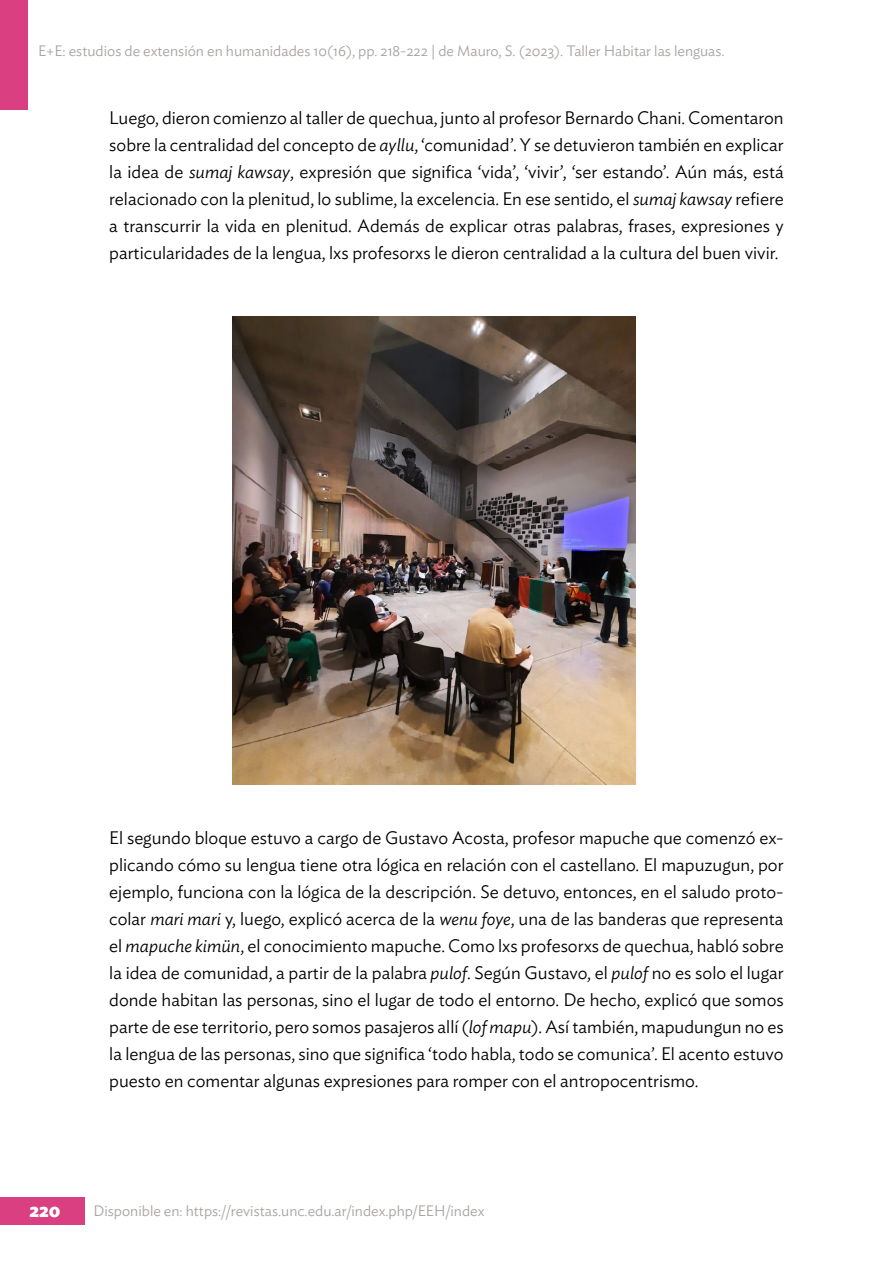
<style>
.page{position:relative;width:893px;height:1263px;background:#fff}
.page>*{position:absolute;margin:0;border:0;box-sizing:border-box;transform-origin:0 0}
.t1{font:700 19.5px "Ideal Sans";color:#fff}
.t2{font:300 18px/27px "Ideal Sans";color:#000;text-align:justify}
.t3{font:300 15px "Ideal Sans";color:#aaa1a1}
.s1{font-style:italic}
</style>
<div class="page">
<div style="left:0;top:1197px;width:84px;height:28px;background:#d93f81"></div>
<div style="left:0;top:0;width:28px;height:110px;background:#d93f81"></div>
<img style="left:233px;top:317px;width:403px;height:467px">
<p class="t3" style="left:38px;top:39px;width:688px">E+E: estudios de extensión en humanidades 10(16), pp. 218-222 | de Mauro, S. (2023). Taller Habitar las lenguas.</p>
<p class="t2" style="left:109px;top:102px;width:676px">Luego, dieron comienzo al taller de quechua, junto al profesor Bernardo Chani. Comentaron sobre la centralidad del concepto de <span class="s1">ayllu</span>, ‘comunidad’. Y se detuvieron también en explicar la idea de <span class="s1">sumaj kawsay</span>, expresión que significa ‘vida’, ‘vivir’, ‘ser estando’. Aún más, está relacionado con la plenitud, lo sublime, la excelencia. En ese sentido, el <span class="s1">sumaj kawsay</span> refiere a transcurrir la vida en plenitud. Además de explicar otras palabras, frases, expresiones y particularidades de la lengua, lxs profesorxs le dieron centralidad a la cultura del buen vivir.</p>
<p class="t2" style="left:109px;top:822px;width:676px">El segundo bloque estuvo a cargo de Gustavo Acosta, profesor mapuche que comenzó ex&shy;plicando cómo su lengua tiene otra lógica en relación con el castellano. El mapuzugun, por ejemplo, funciona con la lógica de la descripción. Se detuvo, entonces, en el saludo proto&shy;colar <span class="s1">mari mari</span> y, luego, explicó acerca de la <span class="s1">wenu foye</span>, una de las banderas que representa el <span class="s1">mapuche kimün</span>, el conocimiento mapuche. Como lxs profesorxs de quechua, habló sobre la idea de comunidad, a partir de la palabra <span class="s1">pulof</span>. Según Gustavo, el <span class="s1">pulof</span> no es solo el lugar donde habitan las personas, sino el lugar de todo el entorno. De hecho, explicó que somos parte de ese territorio, pero somos pasajeros allí (<span class="s1">lof mapu</span>). Así también, mapudungun no es la lengua de las personas, sino que significa ‘todo habla, todo se comunica’. El acento estuvo puesto en comentar algunas expresiones para romper con el antropocentrismo.</p>
<p class="t1" style="left:29px;top:1194px;width:33px">220</p>
<p class="t3" style="left:94px;top:1199px;width:392px">Disponible en: https://revistas.unc.edu.ar/index.php/EEH/index</p>
</div>
